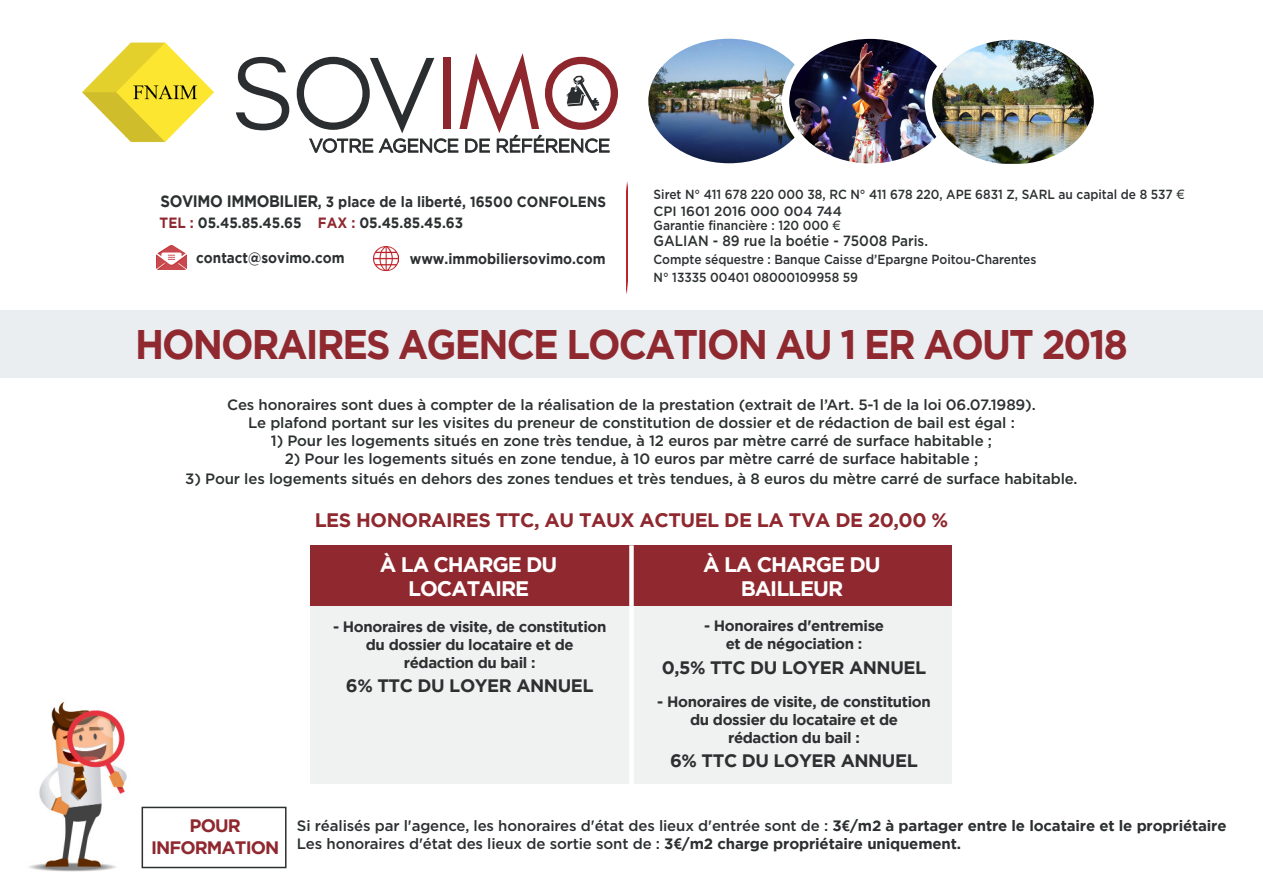
<style>
.page{position:relative;width:1263px;height:893px;background:#fff}
.page>*{position:absolute;margin:0;border:0;box-sizing:border-box;transform-origin:0 0}
.t1{font:700 41.25px "Gotham";letter-spacing:-.05em;color:#8f282f;scale:.93 1}
.t2{font:700 21px/23.7px "Gotham";letter-spacing:-.05em;color:#fff;text-align:center}
.t3{font:700 19.5px "Gotham";letter-spacing:-.025em;color:#8f282f}
.t4{font:700 18px "Gotham";letter-spacing:-.025em;color:#2c3031}
.t5{font:700 18px "Gotham";letter-spacing:-.05em;color:#8f282f}
.t6{font:500 15px "Gotham";letter-spacing:-.01em;color:#2c3031}
.t7{font:700 15px/18px "Gotham";letter-spacing:-.025em;color:#2c3031;text-align:center}
.t8{font:700 14.85px "Gotham";color:#2c3031;scale:.91 1}
.t9{font:500 14.85px "Gotham";color:#2c3031;scale:.91 1}
.t10{font:500 13.5px "Gotham";color:#2c3031}
.t11{font:500 13.2px "Gotham";color:#2c3031;scale:.91 1}
.s1{font-size:16.5px}
.s2{color:#8f282f}
.s3{font-weight:700}
.s4{font-family:"Myanmar Text";font-weight:700}
</style>
<div class="page">
<div style="left:0;top:310px;width:1263px;height:68px;background:#eaeef1"></div>
<img style="left:650px;top:40px;width:135px;height:122px">
<div style="left:641px;top:31px;width:176px;height:140px;border:8px solid #fff;border-radius:50%"></div>
<img style="left:785px;top:40px;width:147px;height:122px">
<div style="left:782px;top:31px;width:176px;height:140px;border:8px solid #fff;border-radius:50%"></div>
<img style="left:932px;top:41px;width:160px;height:122px">
<div style="left:924px;top:32px;width:177px;height:140px;border:8px solid #fff;border-radius:50%"></div>
<img style="left:156px;top:245px;width:30px;height:24px">
<img style="left:374px;top:246px;width:25px;height:25px">
<img style="left:626px;top:181px;width:2px;height:112px">
<img style="left:82px;top:42px;width:132px;height:101px">
<svg style="left:236px;top:57px;width:53px;height:73px"></svg>
<svg style="left:297px;top:53px;width:321px;height:100px"></svg>
<img style="left:29px;top:702px;width:121px;height:170px">
<div style="left:311px;top:545px;width:641px;height:61px;background:#8f282f"></div>
<div style="left:311px;top:606px;width:641px;height:178px;background:#f0f1f1"></div>
<div style="left:629px;top:545px;width:5px;height:247px;background:#fff"></div>
<div style="left:142px;top:807px;width:145px;height:61px;background:#fff;border:2px solid #2c3031"></div>
<p class="t8" style="left:160px;top:193px;width:491px"><span class="s1">SOVIMO IMMOBILIER</span>, 3 place de la liberté, 16500 CONFOLENS</p>
<p class="t8" style="left:160px;top:214px;width:335px"><span class="s2">TEL :</span> 05.45.85.45.65 <span class="s2">FAX :</span> 05.45.85.45.63</p>
<p class="t8" style="left:196px;top:249px;width:164px">contact@sovimo.com</p>
<p class="t8" style="left:410px;top:250px;width:217px">www.immobiliersovimo.com</p>
<p class="t11" style="left:653px;top:187px;width:583px">Siret N° 411 678 220 000 38, RC N° 411 678 220, APE 6831 Z, SARL au capital de 8 537 €</p>
<p class="t10" style="left:653px;top:203px;width:190px">CPI 1601 2016 000 004 744</p>
<p class="t11" style="left:653px;top:218px;width:205px">Garantie financière : 120 000 €</p>
<p class="t9" style="left:653px;top:232px;width:303px">GALIAN - 89 rue la boétie - 75008 Paris.</p>
<p class="t11" style="left:653px;top:251px;width:422px">Compte séquestre : Banque Caisse d’Epargne Poitou-Charentes</p>
<p class="t11" style="left:653px;top:270px;width:226px">N° 13335 00401 08000109958 59</p>
<p class="t1" style="left:135px;top:320px;width:1069px">HONORAIRES AGENCE LOCATION AU 1 ER AOUT 2018</p>
<p class="t6" style="left:227px;top:396px;width:810px">Ces honoraires sont dues à compter de la réalisation de la prestation (extrait de l’Art. 5-1 de la loi 06.07.1989).</p>
<p class="t6" style="left:248px;top:414px;width:768px">Le plafond portant sur les visites du preneur de constitution de dossier et de rédaction de bail est égal :</p>
<p class="t6" style="left:271px;top:432px;width:723px">1) Pour les logements situés en zone très tendue, à 12 euros par mètre carré de surface habitable ;</p>
<p class="t6" style="left:285px;top:450px;width:695px">2) Pour les logements situés en zone tendue, à 10 euros par mètre carré de surface habitable ;</p>
<p class="t6" style="left:185px;top:470px;width:894px">3) Pour les logements situés en dehors des zones tendues et très tendues, à 8 euros du mètre carré de surface habitable.</p>
<p class="t3" style="left:315px;top:509px;width:635px">LES HONORAIRES TTC, AU TAUX ACTUEL DE LA TVA DE 20,00 %</p>
<p class="t2" style="left:380px;top:552px;width:179px">À LA CHARGE DU<br>LOCATAIRE</p>
<p class="t2" style="left:703px;top:552px;width:179px">À LA CHARGE DU<br>BAILLEUR</p>
<p class="t7" style="left:333px;top:617px;width:275px">- Honoraires de visite, de constitution du dossier du locataire et de rédaction du bail :</p>
<p class="t4" style="left:346px;top:675px;width:249px">6% TTC DU LOYER ANNUEL</p>
<p class="t7" style="left:704px;top:616px;width:181px">- Honoraires d'entremise</p>
<p class="t7" style="left:726px;top:634px;width:138px">et de négociation :</p>
<p class="t4" style="left:662px;top:657px;width:266px">0,5% TTC DU LOYER ANNUEL</p>
<p class="t7" style="left:657px;top:692px;width:275px">- Honoraires de visite, de constitution du dossier du locataire et de rédaction du bail :</p>
<p class="t4" style="left:670px;top:750px;width:249px">6% TTC DU LOYER ANNUEL</p>
<p class="t5" style="left:190px;top:816px;width:53px">POUR</p>
<p class="t5" style="left:151px;top:837px;width:130px">INFORMATION</p>
<p class="t6" style="left:297px;top:817px;width:931px">Si réalisés par l'agence, les honoraires d'état des lieux d'entrée sont de : <span class="s3">3</span><span class="s4">€</span><span class="s3">/m2 à partager entre le locataire et le propriétaire</span></p>
<p class="t6" style="left:297px;top:835px;width:666px">Les honoraires d'état des lieux de sortie sont de : <span class="s3">3</span><span class="s4">€</span><span class="s3">/m2 charge propriétaire uniquement.</span></p>
</div>
